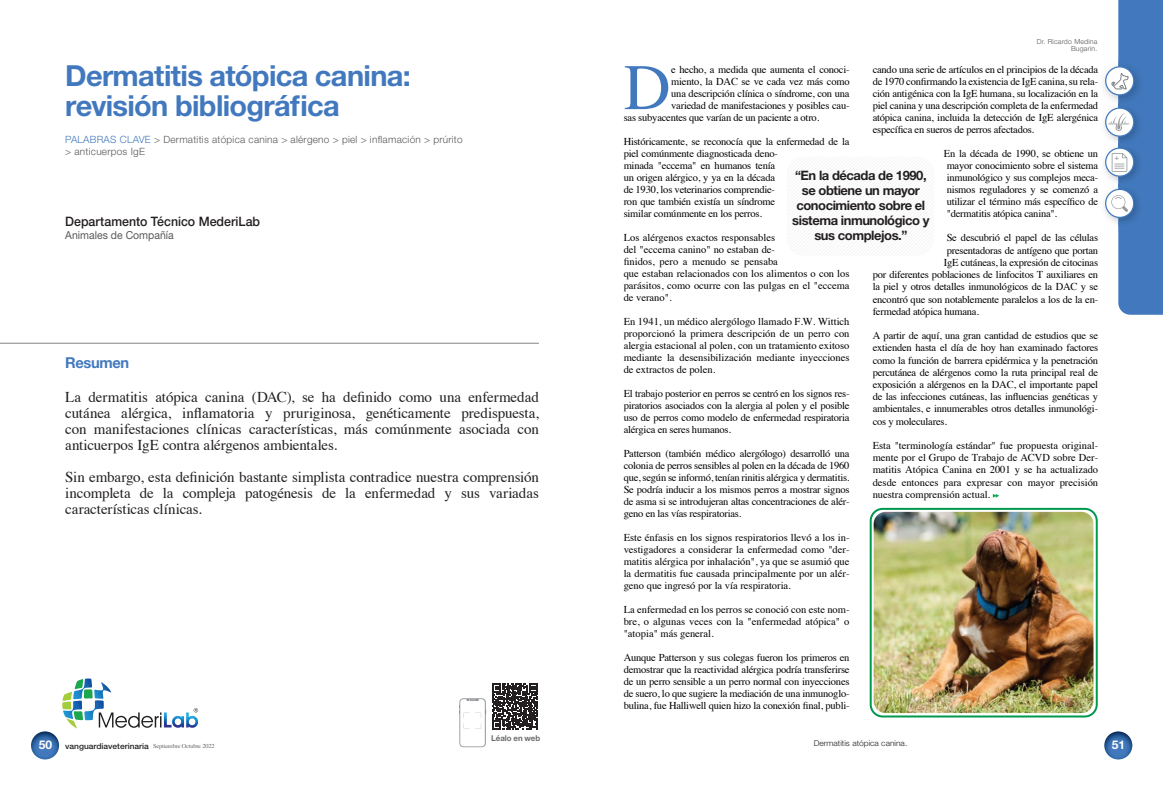
<style>
.page{position:relative;width:1163px;height:794px;background:#fff}
.page>*{position:absolute;margin:0;border:0;box-sizing:border-box;transform-origin:0 0}
.t1{font:64.9px "Times";color:#4279be}
.t2{font:700 29px/30px "Helvetica Neue LT Std";letter-spacing:-.025em;color:#4279be}
.t3{font:15px/16px "Times";letter-spacing:-.01em;color:#231f20;text-align:justify}
.t4{font:700 15px "Helvetica Neue LT Std";letter-spacing:-.025em;color:#4279be}
.t5{font:700 13px/15px "Helvetica Neue LT Std";letter-spacing:-.035em;color:#231f20;text-align:center}
.t6{font:500 13px "Helvetica Neue LT Std";color:#231f20;scale:.95 1}
.t7{font:700 12px "Helvetica Neue LT Std";color:#fffef8}
.t8{font:11px "Helvetica Neue LT Std";color:#57585a;scale:.95 1}
.t9{font:10.5px/12px "Times";letter-spacing:-.02em;color:#000;text-align:justify}
.t10{font:10.5px/12px "Times";color:#000}
.t11{font:300 10px/12.5px "Helvetica Neue LT Std";letter-spacing:.025em;color:#57585a}
.t12{font:700 8.1px "Helvetica Neue LT Std";letter-spacing:-.005em;color:#6c6d70}
.t13{font:500 8px "Helvetica Neue LT Std";color:#231f20;scale:1.05 1}
.t14{font:300 8px "Helvetica Neue LT Std";color:#231f20;scale:1.05 1}
.t15{font:300 7px/7px "Helvetica Neue LT Std";letter-spacing:.025em;color:#57585a;text-align:right}
.s1{color:#4279be}
.s2{font-weight:700;font-size:12px;color:#fffef8}
.s3{font-family:"Times";font-weight:400;font-size:6px;color:#636366}
</style>
<div class="page">
<img style="left:31px;top:731px;width:28px;height:28px;border-radius:14px">
<img style="left:1104px;top:731px;width:28px;height:28px;border-radius:14px">
<svg style="left:492px;top:683px;width:46px;height:46px"></svg>
<hr style="left:0;top:343px;width:539px;height:1px;background:#808285">
<svg style="left:992px;top:494px;width:6px;height:4px"></svg>
<svg style="left:787px;top:157px;width:147px;height:99px"></svg>
<img style="left:873px;top:512px;width:220px;height:201px">
<div style="left:869px;top:508px;width:228px;height:209px;border:2px solid #00994e;border-radius:12px"></div>
<svg style="left:1103px;top:0;width:59px;height:315px"></svg>
<div style="left:1104px;top:107px;width:30px;height:30px;border:1px solid #4279be;border-radius:50%"></div>
<svg style="left:459px;top:698px;width:27px;height:49px"></svg>
<svg style="left:62px;top:678px;width:136px;height:50px"></svg>
<p class="t15" style="left:1036px;top:38px;width:62px">Dr. Ricardo Medina<br>Bugarin.</p>
<h2 class="t2" style="left:65px;top:60px;width:347px">Dermatitis atópica canina: revisión bibliográfica</h2>
<p class="t9" style="left:872px;top:63px;width:227px">cando una serie de artículos en el principios de la década de 1970 confirmando la existencia de IgE canina, su rela&shy;ción antigénica con la IgE humana, su localización en la piel canina y una descripción completa de la enfermedad atópica canina, incluida la detección de IgE alergénica específica en sueros de perros afectados.</p>
<p class="t9" style="left:943px;top:147px;width:156px">En la década de 1990, se obtiene un mayor conocimiento sobre el sistema inmunológico y sus complejos meca&shy;nismos reguladores y se comenzó a utilizar el término más específico de "dermatitis atópica canina".</p>
<p class="t9" style="left:946px;top:231px;width:153px">Se descubrió el papel de las células</p>
<p class="t9" style="left:946px;top:243px;width:153px">presentadoras de antígeno que portan</p>
<p class="t9" style="left:943px;top:255px;width:156px">IgE cutáneas, la expresión de citocinas</p>
<p class="t9" style="left:872px;top:268px;width:227px">por diferentes poblaciones de linfocitos T auxiliares en</p>
<p class="t9" style="left:872px;top:280px;width:227px">la piel y otros detalles inmunológicos de la DAC y se</p>
<p class="t9" style="left:872px;top:292px;width:227px">encontró que son notablemente paralelos a los de la en-</p>
<p class="t9" style="left:872px;top:304px;width:108px">fermedad atópica humana.</p>
<p class="t9" style="left:872px;top:328px;width:227px">A partir de aquí, una gran cantidad de estudios que se extienden hasta el día de hoy han examinado factores como la función de barrera epidérmica y la penetración percutánea de alérgenos como la ruta principal real de exposición a alérgenos en la DAC, el importante papel de las infecciones cutáneas, las influencias genéticas y ambientales, e innumerables otros detalles inmunológi&shy;cos y moleculares.</p>
<p class="t9" style="left:872px;top:438px;width:227px">Esta "terminología estándar" fue propuesta original&shy;mente por el Grupo de Trabajo de ACVD sobre Der&shy;matitis Atópica Canina en 2001 y se ha actualizado desde entonces para expresar con mayor precisión nuestra comprensión actual.</p>
<h1 class="t1" style="left:623px;top:27px;width:48px">D</h1>
<p class="t9" style="left:671px;top:63px;width:180px">e hecho, a medida que aumenta el conoci-</p>
<p class="t9" style="left:671px;top:75px;width:180px">miento, la DAC se ve cada vez más como</p>
<p class="t9" style="left:671px;top:87px;width:180px">una descripción clínica o síndrome, con una</p>
<p class="t9" style="left:671px;top:99px;width:180px">variedad de manifestaciones y posibles cau-</p>
<p class="t9" style="left:623px;top:111px;width:197px">sas subyacentes que varían de un paciente a otro.</p>
<p class="t9" style="left:623px;top:135px;width:227px;text-align:left">Históricamente, se reconocía que la enfermedad de la piel comúnmente diagnosticada deno-<br>minada "eccema" en humanos tenía<br>un origen alérgico, y ya en la década<br>de 1930, los veterinarios comprendie-<br>ron que también existía un síndrome<br>similar comúnmente en los perros.</p>
<p class="t10" style="left:623px;top:231px;width:227px">Los alérgenos exactos responsables<br>del "eccema canino" no estaban de-<br>finidos, pero a menudo se pensaba<br>que estaban relacionados con los alimentos o con los parásitos, como ocurre con las pulgas en el "eccema de verano".</p>
<p class="t9" style="left:623px;top:315px;width:227px">En 1941, un médico alergólogo llamado F.W. Wittich proporcionó la primera descripción de un perro con alergia estacional al polen, con un tratamiento exitoso mediante la desensibilización mediante inyecciones de extractos de polen.</p>
<p class="t9" style="left:623px;top:387px;width:227px">El trabajo posterior en perros se centró en los signos res&shy;piratorios asociados con la alergia al polen y el posible uso de perros como modelo de enfermedad respiratoria alérgica en seres humanos.</p>
<p class="t9" style="left:623px;top:447px;width:227px">Patterson (también médico alergólogo) desarrolló una colonia de perros sensibles al polen en la década de 1960 que, según se informó, tenían rinitis alérgica y dermatitis.<br>Se podría inducir a los mismos perros a mostrar signos de asma si se introdujeran altas concentraciones de alér&shy;geno en las vías respiratorias.</p>
<p class="t9" style="left:623px;top:531px;width:227px">Este énfasis en los signos respiratorios llevó a los in&shy;vestigadores a considerar la enfermedad como "der&shy;matitis alérgica por inhalación", ya que se asumió que la dermatitis fue causada principalmente por un alér&shy;geno que ingresó por la vía respiratoria.</p>
<p class="t9" style="left:623px;top:603px;width:227px">La enfermedad en los perros se conoció con este nom&shy;bre, o algunas veces con la "enfermedad atópica" o "atopia" más general.</p>
<p class="t9" style="left:623px;top:651px;width:227px">Aunque Patterson y sus colegas fueron los primeros en demostrar que la reactividad alérgica podría transferirse de un perro sensible a un perro normal con inyecciones de suero, lo que sugiere la mediación de una inmunoglo&shy;bulina, fue Halliwell quien hizo la conexión final, publi-</p>
<p class="t11" style="left:65px;top:133px;width:399px"><span class="s1">PALABRAS CLAVE</span> &gt; Dermatitis atópica canina &gt; alérgeno &gt; piel &gt; inflamación &gt; prúrito &gt; anticuerpos IgE</p>
<p class="t5" style="left:792px;top:168px;width:139px">“En la década de 1990, se obtiene un mayor conocimiento sobre el sistema inmunológico y sus complejos.”</p>
<p class="t6" style="left:65px;top:213px;width:207px">Departamento Técnico MederiLab</p>
<p class="t8" style="left:65px;top:228px;width:116px">Animales de Compañía</p>
<h3 class="t4" style="left:65px;top:353px;width:65px">Resumen</h3>
<p class="t3" style="left:65px;top:387px;width:475px">La dermatitis atópica canina (DAC), se ha definido como una enfermedad cutánea alérgica, inflamatoria y pruriginosa, genéticamente predispuesta, con manifestaciones clínicas características, más comúnmente asociada con anticuerpos IgE contra alérgenos ambientales.</p>
<h3 class="t3" style="left:65px;top:467px;width:475px">Sin embargo, esta definición bastante simplista contradice nuestra comprensión incompleta de la compleja patogénesis de la enfermedad y sus variadas características clínicas.</h3>
<p class="t12" style="left:491px;top:732px;width:50px">Léalo en web</p>
<p class="t13" style="left:39px;top:741px;width:169px"><span class="s2">50</span> vanguardiaveterinaria <span class="s3">Septiembre Octubre 2022</span></p>
<p class="t14" style="left:813px;top:738px;width:91px">Dermatitis atópica canina.</p>
<p class="t7" style="left:1111px;top:737px;width:15px">51</p>
</div>
